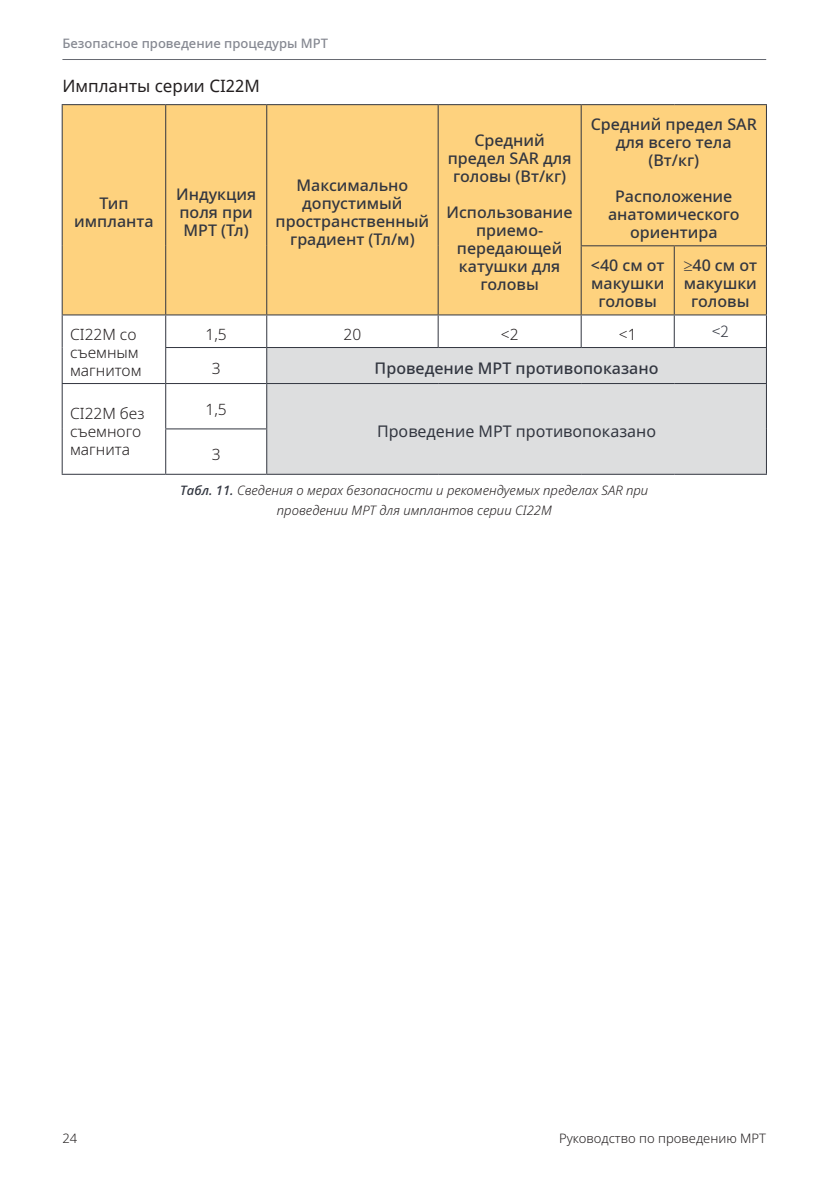
<style>
.page{position:relative;width:840px;height:1191px;background:#fff}
.page>*{position:absolute;margin:0;border:0;box-sizing:border-box;transform-origin:0 0}
.Heading_4{font:17px "Noto Sans";color:#231f20}
.Table_Heading_Center{font:500 16px/18px "Noto Sans";color:#323640;text-align:center}
.Table_Heading_2_Cent{font:16px "Noto Sans";color:#323640}
.Table_Body{font:300 15.6px/18px "Noto Sans";color:#231f20}
.Table_Body_Centered{font:300 15.6px "Noto Sans";color:#231f20}
.Table_Body_Centered-2{font:300 15.6px "Noto Sans SC";color:#323640}
.t1{font:italic 300 13px/20px "Noto Sans";color:#231f20;text-align:center}
.t2{font:500 13px "Noto Sans";color:#858891}
.t3{font:300 13px "Noto Sans";color:#231f20}
.s1{font-weight:500;color:#323640}
</style>
<div class="page">
<hr style="left:62px;top:59px;width:703px;height:1px;background:#323640">
<div style="left:63px;top:105px;width:702px;height:209px;background:#fed27e"></div>
<div style="left:267px;top:348px;width:498px;height:126px;background:#dddedf"></div>
<hr style="left:62px;top:104px;width:104px;height:1px;background:#323640">
<hr style="left:62px;top:105px;width:1px;height:141px;background:#323640">
<hr style="left:166px;top:104px;width:100px;height:1px;background:#323640">
<hr style="left:165px;top:105px;width:1px;height:141px;background:#323640">
<hr style="left:266px;top:104px;width:172px;height:1px;background:#323640">
<hr style="left:266px;top:105px;width:1px;height:141px;background:#323640">
<hr style="left:438px;top:104px;width:143px;height:1px;background:#323640">
<hr style="left:437px;top:105px;width:1px;height:141px;background:#323640">
<hr style="left:62px;top:246px;width:1px;height:68px;background:#323640">
<hr style="left:165px;top:246px;width:1px;height:68px;background:#323640">
<hr style="left:266px;top:246px;width:1px;height:68px;background:#323640">
<hr style="left:437px;top:246px;width:1px;height:68px;background:#323640">
<hr style="left:581px;top:104px;width:93px;height:1px;background:#323640">
<hr style="left:580px;top:105px;width:1px;height:140px;background:#323640">
<hr style="left:674px;top:104px;width:92px;height:1px;background:#323640">
<hr style="left:765px;top:105px;width:1px;height:140px;background:#323640">
<hr style="left:580px;top:245px;width:94px;height:1px;background:#323640">
<hr style="left:580px;top:246px;width:1px;height:68px;background:#323640">
<hr style="left:674px;top:245px;width:92px;height:1px;background:#323640">
<hr style="left:673px;top:246px;width:1px;height:68px;background:#323640">
<hr style="left:765px;top:246px;width:1px;height:68px;background:#323640">
<hr style="left:62px;top:314px;width:104px;height:1px;background:#323640">
<hr style="left:62px;top:315px;width:1px;height:32px;background:#323640">
<hr style="left:62px;top:347px;width:1px;height:36px;background:#323640">
<hr style="left:166px;top:314px;width:100px;height:1px;background:#323640">
<hr style="left:165px;top:315px;width:1px;height:32px;background:#323640">
<hr style="left:266px;top:314px;width:172px;height:1px;background:#323640">
<hr style="left:266px;top:315px;width:1px;height:32px;background:#323640">
<hr style="left:438px;top:314px;width:143px;height:1px;background:#323640">
<hr style="left:437px;top:315px;width:1px;height:32px;background:#323640">
<hr style="left:581px;top:314px;width:93px;height:1px;background:#323640">
<hr style="left:580px;top:315px;width:1px;height:32px;background:#323640">
<hr style="left:674px;top:314px;width:92px;height:1px;background:#323640">
<hr style="left:673px;top:315px;width:1px;height:32px;background:#323640">
<hr style="left:765px;top:315px;width:1px;height:32px;background:#323640">
<hr style="left:165px;top:347px;width:101px;height:1px;background:#323640">
<hr style="left:165px;top:348px;width:1px;height:35px;background:#323640">
<hr style="left:266px;top:347px;width:172px;height:1px;background:#323640">
<hr style="left:266px;top:348px;width:1px;height:35px;background:#323640">
<hr style="left:438px;top:347px;width:143px;height:1px;background:#323640">
<hr style="left:581px;top:347px;width:93px;height:1px;background:#323640">
<hr style="left:674px;top:347px;width:92px;height:1px;background:#323640">
<hr style="left:765px;top:348px;width:1px;height:35px;background:#323640">
<hr style="left:62px;top:383px;width:104px;height:1px;background:#323640">
<hr style="left:62px;top:384px;width:1px;height:45px;background:#323640">
<hr style="left:62px;top:429px;width:1px;height:45px;background:#323640">
<hr style="left:62px;top:474px;width:104px;height:1px;background:#323640">
<hr style="left:166px;top:383px;width:100px;height:1px;background:#323640">
<hr style="left:165px;top:384px;width:1px;height:44px;background:#323640">
<hr style="left:266px;top:383px;width:172px;height:1px;background:#323640">
<hr style="left:266px;top:384px;width:1px;height:44px;background:#323640">
<hr style="left:438px;top:383px;width:143px;height:1px;background:#323640">
<hr style="left:581px;top:383px;width:93px;height:1px;background:#323640">
<hr style="left:674px;top:383px;width:92px;height:1px;background:#323640">
<hr style="left:765px;top:384px;width:1px;height:45px;background:#323640">
<hr style="left:765px;top:429px;width:1px;height:45px;background:#323640">
<hr style="left:266px;top:474px;width:172px;height:1px;background:#323640">
<hr style="left:438px;top:474px;width:143px;height:1px;background:#323640">
<hr style="left:581px;top:474px;width:93px;height:1px;background:#323640">
<hr style="left:674px;top:474px;width:92px;height:1px;background:#323640">
<hr style="left:165px;top:428px;width:102px;height:1px;background:#323640">
<hr style="left:165px;top:429px;width:1px;height:45px;background:#323640">
<hr style="left:266px;top:429px;width:1px;height:45px;background:#323640">
<hr style="left:166px;top:474px;width:100px;height:1px;background:#323640">
<p class="t2" style="left:62px;top:34px;width:267px">Безопасное проведение процедуры МРТ</p>
<p class="Heading_4" style="left:62px;top:74px;width:199px">Импланты серии CI22M</p>
<p class="Table_Heading_Center" style="left:99px;top:195px;width:30px">Тип</p>
<p class="Table_Heading_Center" style="left:74px;top:213px;width:81px">импланта</p>
<p class="Table_Heading_Center" style="left:176px;top:186px;width:81px;text-align:left">Индукция поля при<br>МРТ (Тл)</p>
<p class="Table_Heading_Center" style="left:275px;top:177px;width:155px">Максимально допустимый пространственный градиент (Тл/м)</p>
<p class="Table_Heading_Center" style="left:447px;top:132px;width:125px">Средний предел SAR для головы (Вт/кг)</p>
<p class="Table_Heading_Center" style="left:446px;top:204px;width:128px">Использование приемо&shy;передающей катушки для головы</p>
<p class="Table_Heading_Center" style="left:590px;top:115px;width:167px">Средний предел SAR для всего тела (Вт/кг)</p>
<p class="Table_Heading_Center" style="left:607px;top:187px;width:133px">Расположение анатомического ориентира</p>
<p class="Table_Heading_Center" style="left:590px;top:256px;width:75px">&lt;40 см от макушки головы</p>
<p class="Table_Heading_Center" style="left:683px;top:256px;width:75px">≥40 см от макушки головы</p>
<p class="Table_Body" style="left:70px;top:325px;width:73px">CI22M со съемным магнитом</p>
<p class="Table_Body_Centered" style="left:205px;top:323px;width:23px">1,5</p>
<p class="Table_Body_Centered" style="left:343px;top:323px;width:19px">20</p>
<p class="Table_Body_Centered" style="left:500px;top:323px;width:19px">&lt;2</p>
<p class="Table_Body_Centered" style="left:618px;top:323px;width:19px">&lt;1</p>
<p class="Table_Body_Centered-2" style="left:711px;top:323px;width:18px">&lt;2</p>
<p class="Table_Body_Centered" style="left:212px;top:357px;width:10px">3</p>
<p class="Table_Heading_Center" style="left:374px;top:360px;width:285px">Проведение МРТ противопоказано</p>
<p class="Table_Body" style="left:70px;top:405px;width:76px">CI22M без съемного магнита</p>
<p class="Table_Body_Centered" style="left:205px;top:398px;width:23px">1,5</p>
<p class="Table_Heading_2_Cent" style="left:377px;top:421px;width:280px">Проведение МРТ противопоказано</p>
<p class="Table_Body_Centered" style="left:212px;top:443px;width:10px">3</p>
<p class="t1" style="left:180px;top:481px;width:469px"><span class="s1">Табл. 11.</span> Сведения о мерах безопасности и рекомендуемых пределах SAR при проведении МРТ для имплантов серии CI22M</p>
<p class="t3" style="left:62px;top:1128px;width:16px">24</p>
<p class="t3" style="left:558px;top:1128px;width:208px">Руководство по проведению МРТ</p>
</div>
